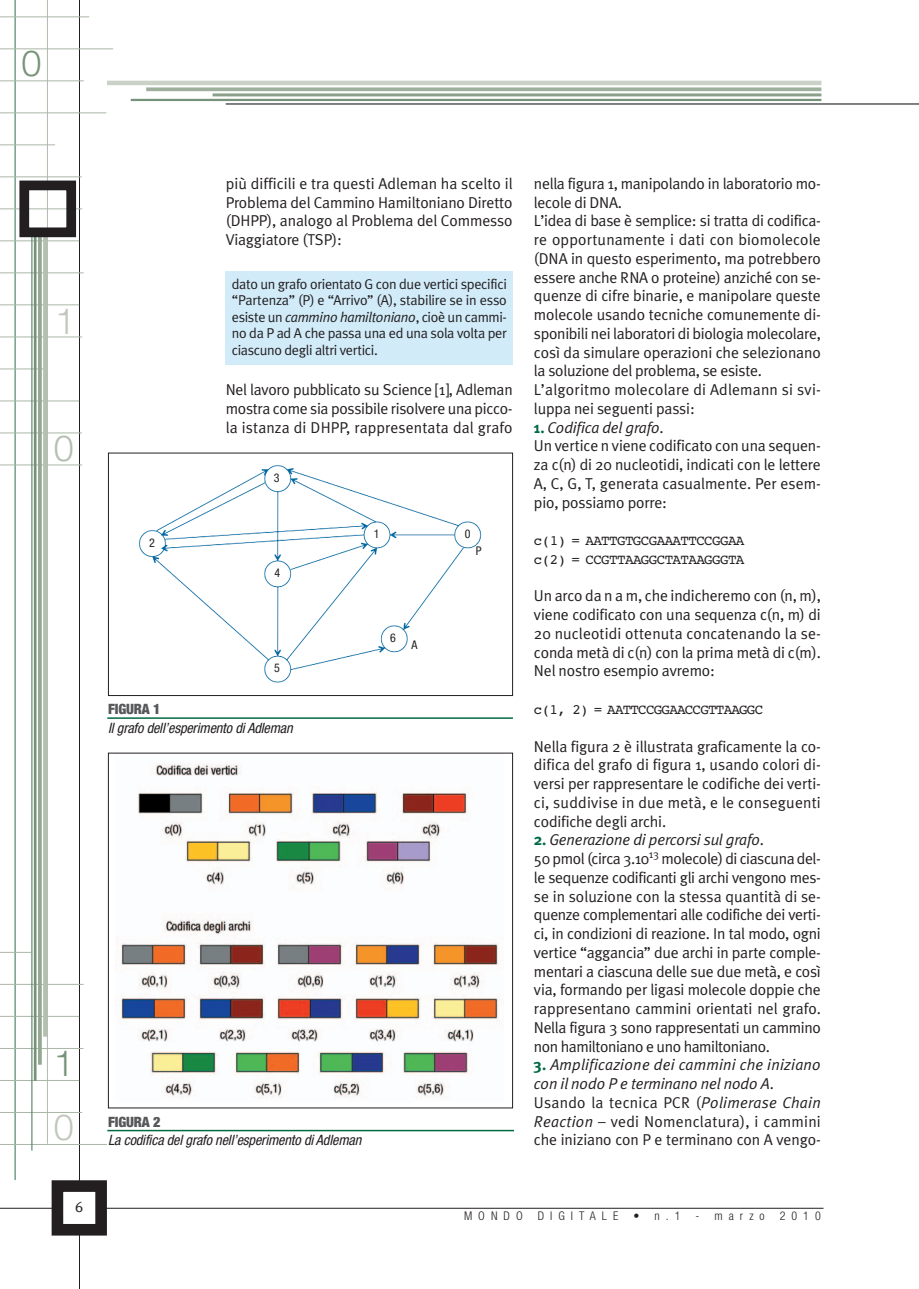
<style>
.page{position:relative;width:919px;height:1289px;background:#fff}
.page>*{position:absolute;margin:0;border:0;box-sizing:border-box;transform-origin:0 0}
.t1{font:300 36px "Helvetica Neue";color:#c0c8bc}
.t2{font:300 36px "Helvetica Neue";color:#769379}
.t3{font:300 36px "Helvetica Neue";color:#b4bfb1}
.t4{font:15.75px/18.8px "Meta Plus Normal";letter-spacing:-.01em;color:#231f20;text-align:justify}
.t5{font:italic 15.75px/18.8px "Meta Plus Normal";letter-spacing:.015em;color:#231f20}
.t6{font:15px "Meta Plus Normal";color:#231f20}
.t7{font:14.25px/16.5px "Meta Plus Normal";letter-spacing:-.025em;color:#231f20;text-align:justify}
.t8{font:14.25px/18.8px "Courier";letter-spacing:-.045em;color:#231f20}
.t9{font:italic condensed 14.25px "Helvetica Neue";letter-spacing:-.01em;color:#231f20}
.t10{font:900 condensed 14.25px "Helvetica Neue";letter-spacing:-.01em;color:#57585a}
.t11{font:300 condensed 12px "Helvetica Neue";letter-spacing:.505em;color:#231f20}
.t12{font:condensed 12px "Helvetica Neue";color:#231f20}
.s1{font-style:italic}
.s2{font-family:"Meta Plus";font-weight:700;color:#026a43}
.s3{font-family:"Meta Plus";font-weight:700;font-style:normal;color:#026a43}
.s4{font-style:normal}
</style>
<div class="page">
<hr style="left:47px;top:0;width:1px;height:1143px;background:#b4bfb1">
<hr style="left:0;top:1207px;width:823px;height:1px;background:#231f20">
<hr style="left:107px;top:81px;width:714px;height:4px;background:#cad2c8">
<svg style="left:146px;top:87px;width:675px;height:4px;background:#a9b8a7"></svg>
<hr style="left:131px;top:99px;width:690px;height:2px;background:#769379">
<hr style="left:15px;top:0;width:1px;height:1179px;background:#2c724d">
<hr style="left:79px;top:0;width:1px;height:1288px;background:#231f20">
<hr style="left:0;top:17px;width:89px;height:1px;background:#aab7a7">
<hr style="left:0;top:48px;width:113px;height:1px;background:#aab7a7">
<hr style="left:0;top:80px;width:84px;height:1px;background:#aab7a7">
<hr style="left:0;top:112px;width:106px;height:1px;background:#aab7a7">
<hr style="left:0;top:144px;width:55px;height:1px;background:#aab7a7">
<hr style="left:0;top:176px;width:82px;height:1px;background:#aab7a7">
<hr style="left:0;top:208px;width:82px;height:1px;background:#aab7a7">
<hr style="left:0;top:240px;width:79px;height:1px;background:#aab7a7">
<hr style="left:0;top:272px;width:84px;height:1px;background:#aab7a7">
<hr style="left:0;top:304px;width:79px;height:1px;background:#aab7a7">
<hr style="left:0;top:336px;width:82px;height:1px;background:#aab7a7">
<hr style="left:0;top:368px;width:44px;height:1px;background:#aab7a7">
<hr style="left:0;top:400px;width:79px;height:1px;background:#aab7a7">
<hr style="left:0;top:432px;width:82px;height:1px;background:#aab7a7">
<hr style="left:0;top:464px;width:82px;height:1px;background:#aab7a7">
<hr style="left:0;top:952px;width:31px;height:1px;background:#aab7a7">
<hr style="left:0;top:984px;width:84px;height:1px;background:#aab7a7">
<hr style="left:0;top:1015px;width:79px;height:1px;background:#aab7a7">
<hr style="left:0;top:1048px;width:83px;height:1px;background:#aab7a7">
<hr style="left:0;top:1080px;width:79px;height:1px;background:#aab7a7">
<hr style="left:0;top:1112px;width:82px;height:1px;background:#aab7a7">
<hr style="left:0;top:1144px;width:107px;height:1px;background:#aab7a7">
<svg style="left:38px;top:237px;width:4px;height:827px;background:#99ac99"></svg>
<hr style="left:34px;top:232px;width:3px;height:848px;background:#769379">
<hr style="left:31px;top:235px;width:1px;height:915px;background:#497c5a">
<div style="left:57px;top:1185px;width:44px;height:44px;background:#fff"></div>
<div style="left:52px;top:1180px;width:55px;height:55px;border:12px solid #231f20"></div>
<hr style="left:226px;top:103px;width:692px;height:2px;background:#57585a">
<div style="left:43px;top:232px;width:5px;height:804px;background:#b4bfb1"></div>
<hr style="left:212px;top:93px;width:609px;height:3px;background:#8aa08a">
<div style="left:19px;top:180px;width:57px;height:57px;border:10px solid #231f20"></div>
<div style="left:226px;top:272px;width:287px;height:93px;background:#d1ebf9"></div>
<img style="left:116px;top:764px;width:383px;height:335px">
<div style="left:108px;top:752px;width:405px;height:356px;border:1px solid #231f20"></div>
<hr style="left:107px;top:1129px;width:407px;height:2px;background:#026a43">
<img style="left:139px;top:465px;width:343px;height:218px">
<div style="left:108px;top:452px;width:405px;height:244px;border:1px solid #231f20"></div>
<hr style="left:107px;top:717px;width:406px;height:2px;background:#026a43">
<h1 class="t2" style="left:21px;top:51px;width:22px">0</h1>
<h1 class="t1" style="left:55px;top:308px;width:22px">1</h1>
<h1 class="t3" style="left:54px;top:435px;width:22px">0</h1>
<h1 class="t2" style="left:54px;top:1049px;width:22px">1</h1>
<h1 class="t1" style="left:54px;top:1113px;width:22px">0</h1>
<p class="t6" style="left:75px;top:1198px;width:10px">6</p>
<p class="t4" style="left:226px;top:174px;width:288px">più difficili e tra questi Adleman ha scelto il Problema del Cammino Hamiltoniano Diretto (DHPP), analogo al Problema del Commesso Viaggiatore (TSP):</p>
<p class="t7" style="left:232px;top:276px;width:277px">dato un grafo orientato G con due vertici specifici “Partenza” (P) e “Arrivo” (A), stabilire se in esso esiste un <span class="s1">cammino hamiltoniano</span>, cioè un cammi&shy;no da P ad A che passa una ed una sola volta per ciascuno degli altri vertici.</p>
<p class="t4" style="left:226px;top:380px;width:288px">Nel lavoro pubblicato su Science [1], Adleman mostra come sia possibile risolvere una picco&shy;la istanza di DHPP, rappresentata dal grafo</p>
<p class="t12" style="left:149px;top:538px;width:7px">2</p>
<p class="t12" style="left:274px;top:473px;width:7px">3</p>
<p class="t12" style="left:274px;top:568px;width:7px">4</p>
<p class="t12" style="left:274px;top:663px;width:7px">5</p>
<p class="t10" style="left:108px;top:703px;width:54px">FIGURA 1</p>
<p class="t9" style="left:108px;top:722px;width:186px">Il grafo dell’esperimento di Adleman</p>
<p class="t12" style="left:374px;top:530px;width:7px">1</p>
<p class="t12" style="left:465px;top:529px;width:7px">0</p>
<p class="t12" style="left:390px;top:633px;width:7px">6</p>
<p class="t12" style="left:411px;top:640px;width:7px">A</p>
<p class="t12" style="left:476px;top:547px;width:7px">P</p>
<p class="t10" style="left:108px;top:1116px;width:54px">FIGURA 2</p>
<p class="t9" style="left:108px;top:1135px;width:255px">La codifica del grafo nell’esperimento di Adleman</p>
<p class="t4" style="left:534px;top:174px;width:288px;text-align:left">nella figura 1, manipolando in laboratorio mo&shy;lecole di DNA.<br>L’idea di base è semplice: si tratta di codifica&shy;re opportunamente i dati con biomolecole (DNA in questo esperimento, ma potrebbero essere anche RNA o proteine) anziché con se&shy;quenze di cifre binarie, e manipolare queste molecole usando tecniche comunemente di&shy;sponibili nei laboratori di biologia molecolare, così da simulare operazioni che selezionano la soluzione del problema, se esiste.<br>L’algoritmo molecolare di Adlemann si svi&shy;luppa nei seguenti passi:</p>
<p class="t4" style="left:534px;top:418px;width:288px;text-align:left"><span class="s2">1.</span> <span class="s1">Codifica del grafo</span>.<br>Un vertice n viene codificato con una sequen&shy;za c(n) di 20 nucleotidi, indicati con le lettere A, C, G, T, generata casualmente. Per esem&shy;pio, possiamo porre:</p>
<p class="t8" style="left:534px;top:531px;width:212px">c(1) = AATTGTGCGAAATTCCGGAA c(2) = CCGTTAAGGCTATAAGGGTA</p>
<p class="t4" style="left:534px;top:586px;width:288px">Un arco da n a m, che indicheremo con (n, m), viene codificato con una sequenza c(n, m) di 20 nucleotidi ottenuta concatenando la se&shy;conda metà di c(n) con la prima metà di c(m).<br>Nel nostro esempio avremo:</p>
<p class="t8" style="left:534px;top:699px;width:231px">c(1, 2) = AATTCCGGAACCGTTAAGGC</p>
<p class="t4" style="left:534px;top:736px;width:288px">Nella figura 2 è illustrata graficamente la co&shy;difica del grafo di figura 1, usando colori di&shy;versi per rappresentare le codifiche dei verti&shy;ci, suddivise in due metà, e le conseguenti codifiche degli archi.</p>
<p class="t4" style="left:534px;top:830px;width:288px;text-align:left"><span class="s2">2.</span> <span class="s1">Generazione di percorsi sul grafo</span>.<br>50 pmol (circa 3.10<sup>13</sup> molecole) di ciascuna del&shy;le sequenze codificanti gli archi vengono mes&shy;se in soluzione con la stessa quantità di se&shy;quenze complementari alle codifiche dei verti&shy;ci, in condizioni di reazione. In tal modo, ogni vertice “aggancia” due archi in parte comple&shy;mentari a ciascuna delle sue due metà, e così via, formando per ligasi molecole doppie che rappresentano cammini orientati nel grafo.<br>Nella figura 3 sono rappresentati un cammino non hamiltoniano e uno hamiltoniano.</p>
<p class="t5" style="left:534px;top:1055px;width:288px"><span class="s3">3.</span> Amplificazione dei cammini che iniziano con il nodo P e terminano nel nodo A<span class="s4">.<br>Usando la tecnica PCR (</span>Polimerase Chain Reaction <span class="s4">– vedi Nomenclatura), i cammini che iniziano con P e terminano con A vengo-</span></p>
<p class="t11" style="left:464px;top:1211px;width:358px">MONDO DIGITALE • n.1 - marzo 2010</p>
</div>
